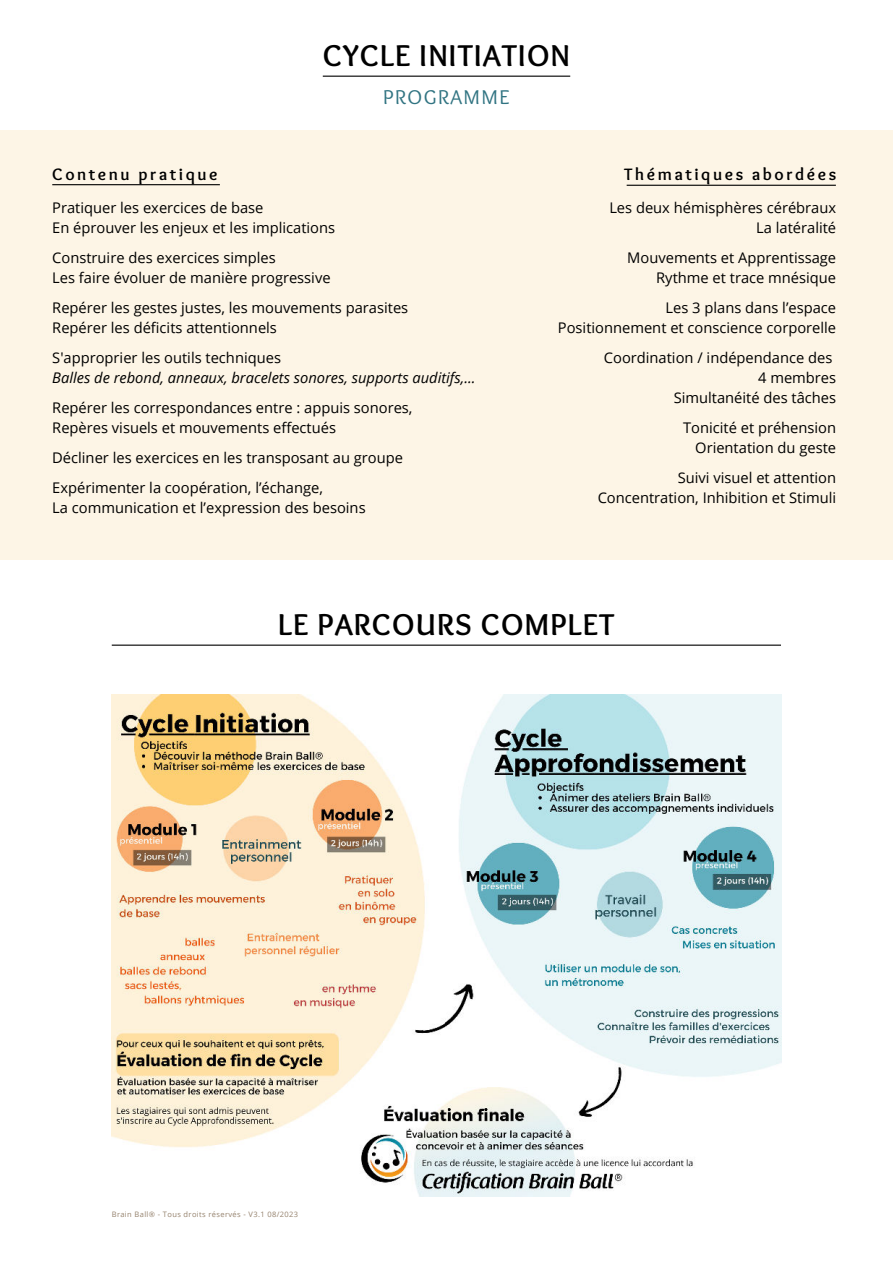
<style>
.page{position:relative;width:893px;height:1264px;background:#fff}
.page>*{position:absolute;margin:0;border:0;box-sizing:border-box;transform-origin:0 0}
.t1{font:700 31.35px "Overlock";letter-spacing:.035em;color:#000}
.t2{font:20.7px "Overlock";letter-spacing:.075em;color:#317482}
.t3{font:700 17.25px "Overlock";letter-spacing:.15em;color:#000}
.t4{font:14.7px/20px "Open Sans";color:#000;text-align:right}
.t5{font:italic 14.7px "Open Sans";color:#000}
.t6{font:7.5px "Open Sans";letter-spacing:.05em;color:#95826d}
</style>
<div class="page">
<img style="left:112px;top:694px;width:669px;height:502px">
<hr style="left:323px;top:76px;width:247px;height:1px;background:#000">
<hr style="left:112px;top:644px;width:669px;height:1px;background:#000">
<div style="left:0;top:130px;width:892px;height:429px;background:#fdf5e6"></div>
<hr style="left:52px;top:184px;width:168px;height:1px;background:#000">
<hr style="left:626px;top:185px;width:209px;height:1px;background:#000">
<h1 class="t1" style="left:322px;top:37px;width:249px">CYCLE INITIATION</h1>
<h2 class="t2" style="left:383px;top:85px;width:128px">PROGRAMME</h2>
<p class="t3" style="left:52px;top:164px;width:167px">Contenu pratique</p>
<p class="t3" style="left:624px;top:164px;width:213px">Thématiques abordées</p>
<p class="t4" style="left:52px;top:197px;width:284px;text-align:left">Pratiquer les exercices de base<br>En éprouver les enjeux et les implications</p>
<p class="t4" style="left:52px;top:247px;width:280px;text-align:left">Construire des exercices simples<br>Les faire évoluer de manière progressive</p>
<p class="t4" style="left:52px;top:297px;width:357px;text-align:left">Repérer les gestes justes, les mouvements parasites<br>Repérer les déficits attentionnels</p>
<p class="t4" style="left:52px;top:347px;width:230px">S'approprier les outils techniques</p>
<p class="t5" style="left:52px;top:367px;width:424px">Balles de rebond, anneaux, bracelets sonores, supports auditifs,...</p>
<p class="t4" style="left:52px;top:397px;width:362px;text-align:left">Repérer les correspondances entre : appuis sonores,<br>Repères visuels et mouvements effectués</p>
<p class="t4" style="left:52px;top:442px;width:352px;line-height:30px;text-align:left">Décliner les exercices en les transposant au groupe<br>Expérimenter la coopération, l’échange,</p>
<p class="t4" style="left:52px;top:497px;width:315px">La communication et l’expression des besoins</p>
<p class="t4" style="left:609px;top:197px;width:228px">Les deux hémisphères cérébraux<br>La latéralité</p>
<p class="t4" style="left:627px;top:247px;width:210px">Mouvements et Apprentissage<br>Rythme et trace mnésique</p>
<p class="t4" style="left:558px;top:297px;width:280px">Les 3 plans dans l’espace<br>Positionnement et conscience corporelle</p>
<p class="t4" style="left:603px;top:347px;width:234px">Coordination / indépendance des<br>4 membres<br>Simultanéité des tâches</p>
<p class="t4" style="left:683px;top:417px;width:155px">Tonicité et préhension<br>Orientation du geste</p>
<p class="t4" style="left:597px;top:467px;width:240px">Suivi visuel et attention<br>Concentration, Inhibition et Stimuli</p>
<h1 class="t1" style="left:278px;top:606px;width:337px">LE PARCOURS COMPLET</h1>
<p class="t6" style="left:112px;top:1209px;width:188px">Brain Ball® - Tous droits réservés - V3.1 08/2023</p>
</div>
